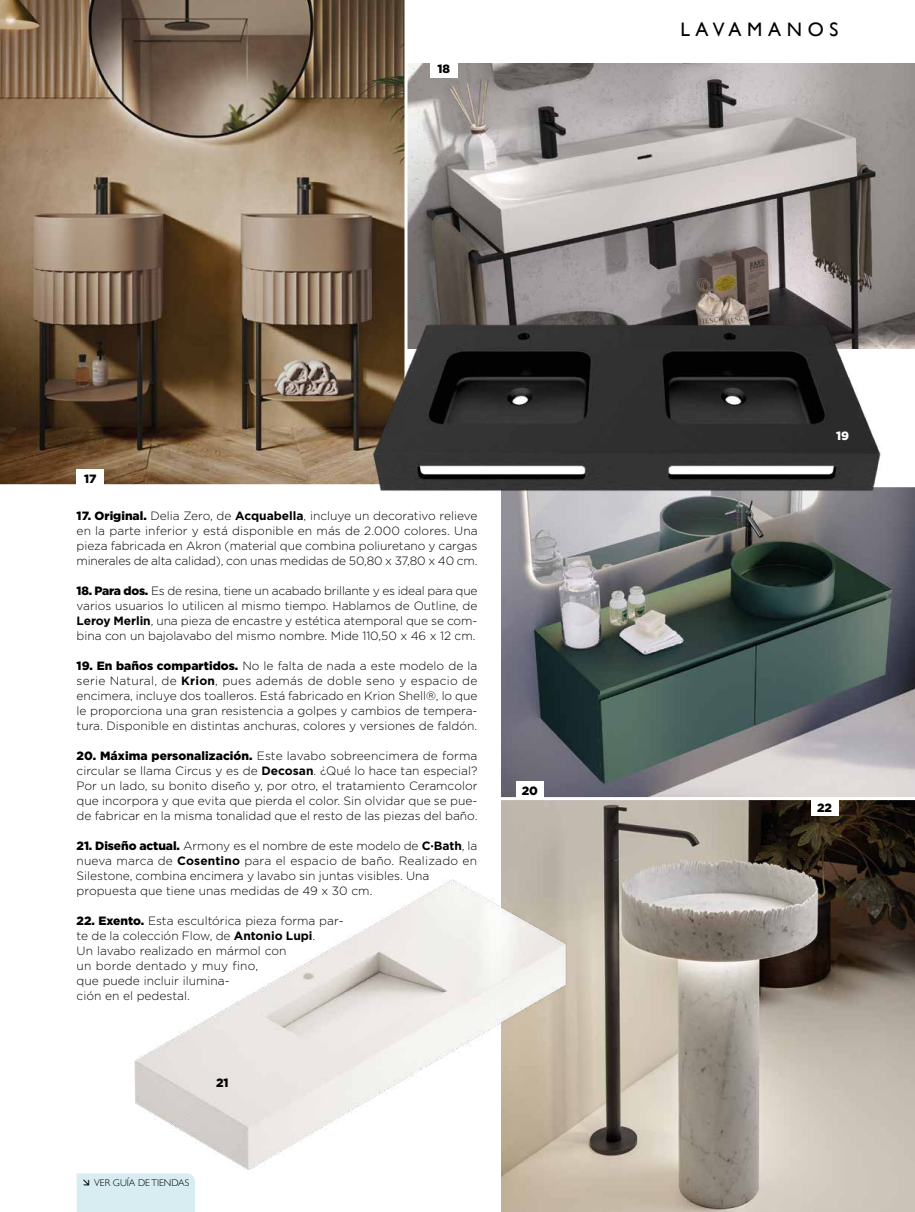
<style>
.page{position:relative;width:915px;height:1212px;background:#fff}
.page>*{position:absolute;margin:0;border:0;box-sizing:border-box;transform-origin:0 0}
.t1{font:19.5px "Gill Sans";letter-spacing:.29em;color:#000}
.t2{font:300 12px/15px "Gotham";color:#000;text-align:justify}
.t3{font:900 12px "Gotham";color:#000}
.t4{font:900 12px "Gotham";color:#fff}
.t5{font:300 9.75px "Gill Sans";color:#000}
.s1{font-weight:900}
.s2{font-weight:700}
</style>
<div class="page">
<img style="left:407px;top:64px;width:507px;height:237px">
<img style="left:0;top:0;width:404px;height:484px">
<div style="left:77px;top:469px;width:27px;height:28px;background:#fff"></div>
<img style="left:502px;top:800px;width:412px;height:412px">
<svg style="left:502px;top:520px;width:412px;height:277px"></svg>
<div style="left:516px;top:781px;width:27px;height:17px;background:#fff"></div>
<div style="left:810px;top:798px;width:28px;height:17px;background:#fff"></div>
<img style="left:134px;top:863px;width:458px;height:328px">
<img style="left:343px;top:301px;width:571px;height:219px">
<div style="left:429px;top:60px;width:28px;height:17px;background:#fff"></div>
<div style="left:77px;top:1173px;width:118px;height:39px;background:#d8edf2"></div>
<p class="t3" style="left:437px;top:61px;width:14px">18</p>
<p class="t3" style="left:84px;top:471px;width:14px">17</p>
<p class="t2" style="left:77px;top:508px;width:402px"><span class="s1">17. Original.</span> Delia Zero, de <span class="s2">Acquabella</span>, incluye un decorativo relieve en la parte inferior y está disponible en más de 2.000 colores. Una pieza fabricada en Akron (material que combina poliuretano y cargas minerales de alta calidad), con unas medidas de 50,80 x 37,80 x 40 cm.</p>
<p class="t2" style="left:77px;top:583px;width:402px"><span class="s1">18. Para dos.</span> Es de resina, tiene un acabado brillante y es ideal para que varios usuarios lo utilicen al mismo tiempo. Hablamos de Outline, de <span class="s2">Leroy Merlin</span>, una pieza de encastre y estética atemporal que se com&shy;bina con un bajolavabo del mismo nombre. Mide 110,50 x 46 x 12 cm.</p>
<p class="t2" style="left:77px;top:658px;width:402px"><span class="s1">19. En baños compartidos.</span> No le falta de nada a este modelo de la serie Natural, de <span class="s2">Krion</span>, pues además de doble seno y espacio de encimera, incluye dos toalleros. Está fabricado en Krion Shell®, lo que le proporciona una gran resistencia a golpes y cambios de tempera&shy;tura. Disponible en distintas anchuras, colores y versiones de faldón.</p>
<p class="t2" style="left:77px;top:748px;width:402px"><span class="s1">20. Máxima personalización.</span> Este lavabo sobreencimera de forma circular se llama Circus y es de <span class="s2">Decosan</span>. ¿Qué lo hace tan especial?<br>Por un lado, su bonito diseño y, por otro, el tratamiento Ceramcolor que incorpora y que evita que pierda el color. Sin olvidar que se pue&shy;de fabricar en la misma tonalidad que el resto de las piezas del baño.</p>
<p class="t2" style="left:77px;top:838px;width:402px;text-align:left"><span class="s1">21. Diseño actual.</span> Armony es el nombre de este modelo de <span class="s2">C·Bath</span>, la nueva marca de <span class="s2">Cosentino</span> para el espacio de baño. Realizado en Silestone, combina encimera y lavabo sin juntas visibles. Una propuesta que tiene unas medidas de 49 x 30 cm.</p>
<p class="t2" style="left:77px;top:913px;width:268px;text-align:left"><span class="s1">22. Exento.</span> Esta escultórica pieza forma par&shy;te de la colección Flow, de <span class="s2">Antonio Lupi</span>.<br>Un lavabo realizado en mármol con<br>un borde dentado y muy fino,<br>que puede incluir ilumina-<br>ción en el pedestal.</p>
<p class="t3" style="left:216px;top:1074px;width:14px">21</p>
<p class="t5" style="left:94px;top:1175px;width:97px">VER GUÍA DE TIENDAS</p>
<p class="t3" style="left:521px;top:782px;width:18px">20</p>
<h1 class="t1" style="left:680px;top:17px;width:159px">LAVAMANOS</h1>
<p class="t4" style="left:835px;top:428px;width:15px">19</p>
<p class="t3" style="left:816px;top:799px;width:16px">22</p>
</div>
